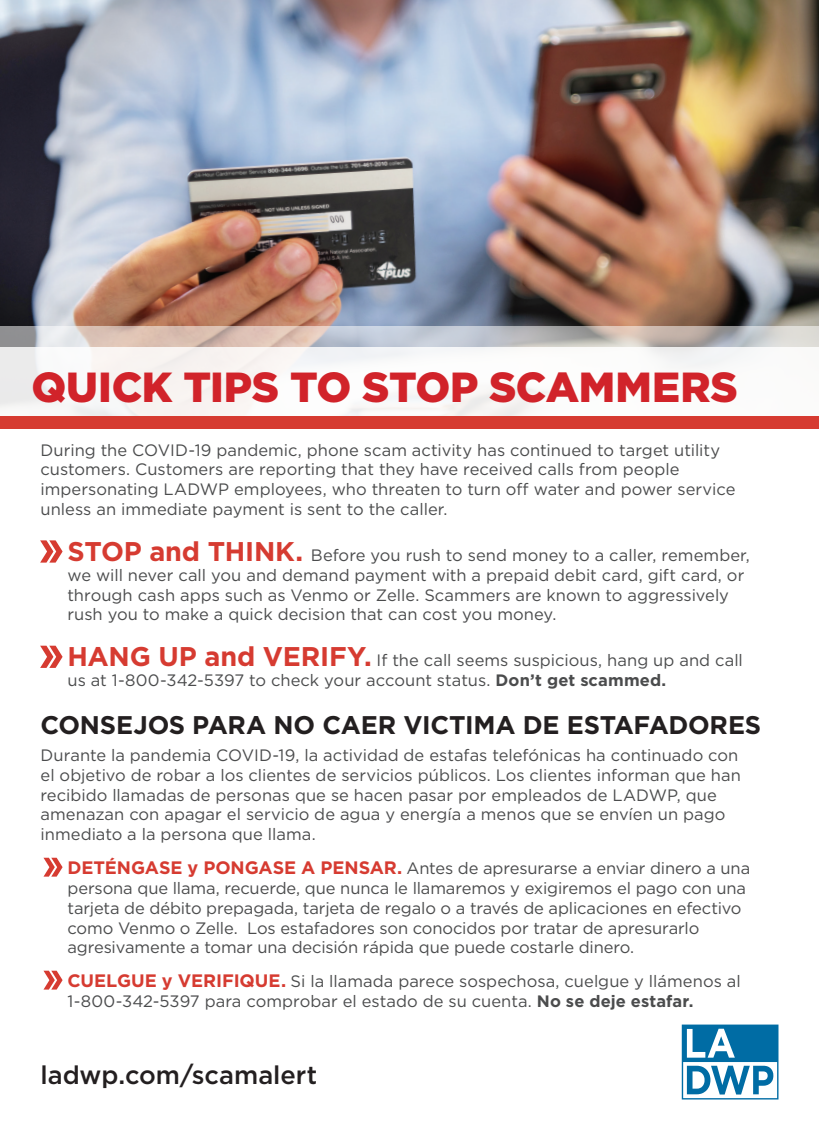
<style>
.page{position:relative;width:819px;height:1126px;background:#fff}
.page>*{position:absolute;margin:0;border:0;box-sizing:border-box;transform-origin:0 0}
.t1{font:900 42px "Gotham";letter-spacing:-.005em;color:#d1232a}
.t2{font:700 25.5px "Gotham";letter-spacing:-.01em;color:#231f20}
.t3{font:500 25.5px "Gotham";color:#231f20}
.t4{font:16.5px/19.8px "Gotham";color:#4b4c4d}
.s1{font-weight:700;font-size:27px;color:#d63b31}
.s2{font-weight:700}
.s3{font-weight:700;font-size:18px;color:#d63b31}
</style>
<div class="page">
<img style="left:0;top:0;width:819px;height:326px">
<svg style="left:682px;top:1024px;width:96px;height:75px"></svg>
<svg style="left:0;top:326px;width:819px;height:21px;background:#c7bfbe"></svg>
<div style="left:0;top:416px;width:819px;height:13px;background:#d63b31"></div>
<svg style="left:40px;top:540px;width:23px;height:22px"></svg>
<svg style="left:40px;top:645px;width:23px;height:22px"></svg>
<svg style="left:43px;top:970px;width:20px;height:19px"></svg>
<svg style="left:43px;top:857px;width:20px;height:19px"></svg>
<h1 class="t1" style="left:31px;top:358px;width:708px">QUICK TIPS TO STOP SCAMMERS</h1>
<p class="t4" style="left:40px;top:439px;width:697px">During the COVID-19 pandemic, phone scam activity has continued to target utility customers. Customers are reporting that they have received calls from people impersonating LADWP employees, who threaten to turn off water and power service unless an immediate payment is sent to the caller.</p>
<p class="t4" style="left:68px;top:544px;width:684px"><span class="s1">STOP and THINK.</span> Before you rush to send money to a caller, remember, we will never call you and demand payment with a prepaid debit card, gift card, or through cash apps such as Venmo or Zelle. Scammers are known to aggressively rush you to make a quick decision that can cost you money.</p>
<p class="t4" style="left:67px;top:649px;width:677px"><span class="s1">HANG UP and VERIFY.</span> If the call seems suspicious, hang up and call us at 1-800-342-5397 to check your account status. <span class="s2">Don’t get scammed.</span></p>
<h2 class="t2" style="left:40px;top:708px;width:722px">CONSEJOS PARA NO CAER VICTIMA DE ESTAFADORES</h2>
<p class="t4" style="left:40px;top:744px;width:702px">Durante la pandemia COVID-19, la actividad de estafas telefónicas ha continuado con el objetivo de robar a los clientes de servicios públicos. Los clientes informan que han recibido llamadas de personas que se hacen pasar por empleados de LADWP, que amenazan con apagar el servicio de agua y energía a menos que se envíen un pago inmediato a la persona que llama.</p>
<p class="t4" style="left:67px;top:857px;width:684px"><span class="s3">DETÉNGASE y PONGASE A PENSAR.</span> Antes de apresurarse a enviar dinero a una persona que llama, recuerde, que nunca le llamaremos y exigiremos el pago con una tarjeta de débito prepagada, tarjeta de regalo o a través de aplicaciones en efectivo como Venmo o Zelle. Los estafadores son conocidos por tratar de apresurarlo agresivamente a tomar una decisión rápida que puede costarle dinero.</p>
<p class="t4" style="left:68px;top:970px;width:675px"><span class="s3">CUELGUE y VERIFIQUE.</span> Si la llamada parece sospechosa, cuelgue y llámenos al<br>1-800-342-5397 para comprobar el estado de su cuenta. <span class="s2">No se deje estafar.</span></p>
<h2 class="t3" style="left:40px;top:1058px;width:278px">ladwp.com/scamalert</h2>
</div>
